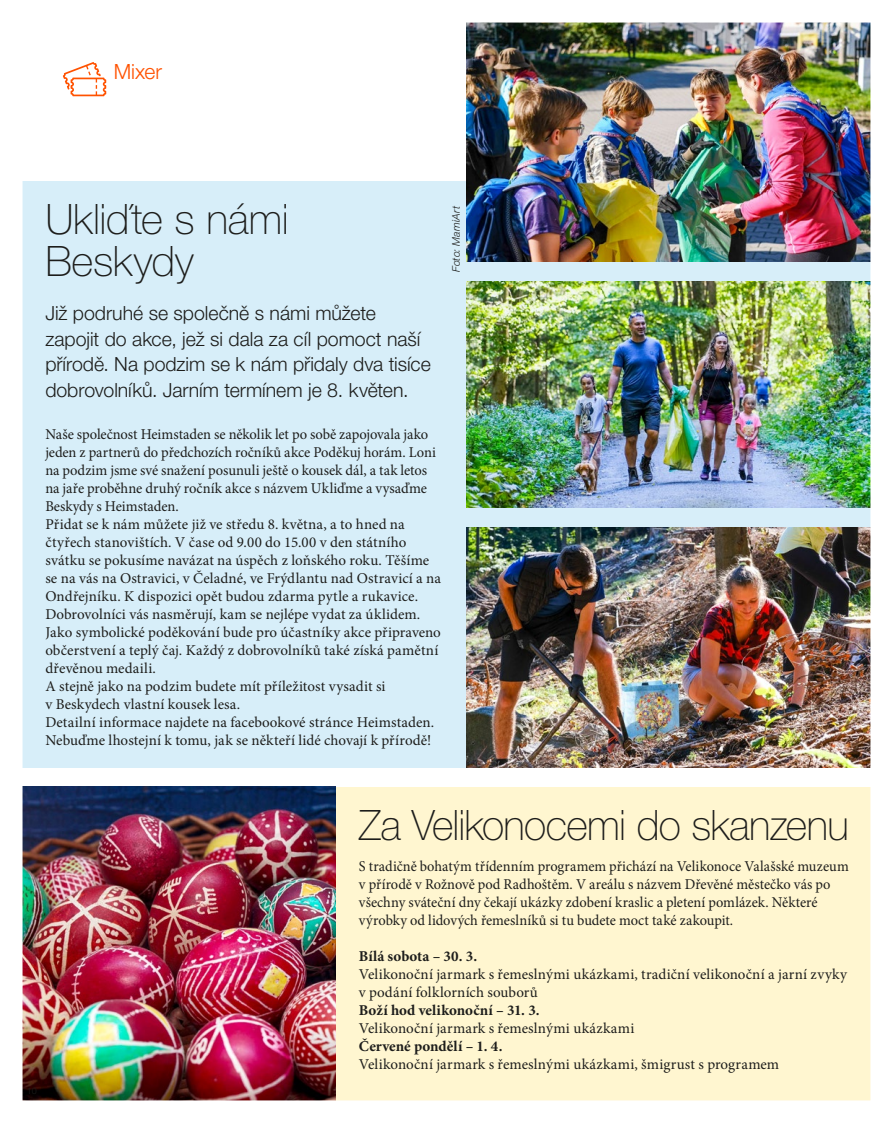
<style>
.page{position:relative;width:893px;height:1123px;background:#fff}
.page>*{position:absolute;margin:0;border:0;box-sizing:border-box;transform-origin:0 0}
.Head_Mixer{font:100 42px/42px "Helvetica Neue LT Pro";letter-spacing:-.015em;color:#1d1d1b}
.ZAHLAVI_pantone{font:300 21px "Helvetica Neue LT Pro";color:#ff5200}
.PEREX{font:300 19.5px/25.5px "Helvetica Neue LT Pro";color:#1d1d1b}
.TEXT{font:15px/18px "Minion Pro";letter-spacing:.005em;color:#1d1d1b}
.TEXT-2{font:15px/18px "Minion Pro";letter-spacing:.005em;color:#1d1d1b;scale:.96 1}
.TEXT-3{font:700 15px "Minion Pro";letter-spacing:.005em;color:#1d1d1b}
.FOTO{font:italic 300 10.5px "Helvetica Neue LT Pro";letter-spacing:.005em;color:#1d1d1b}
</style>
<div class="page">
<img style="left:22px;top:22px;width:849px;height:1079px">
<svg style="left:63px;top:62px;width:43px;height:34px"></svg>
<p class="ZAHLAVI_pantone" style="left:114px;top:58px;width:50px">Mixer</p>
<p class="Head_Mixer" style="left:45px;top:198px;width:245px">Ukliďte s námi<br>Beskydy</p>
<p class="PEREX" style="left:45px;top:300px;width:387px">Již podruhé se společně s námi můžete zapojit do akce, jež si dala za cíl pomoct naší přírodě. Na podzim se k nám přidaly dva tisíce dobrovolníků. Jarním termínem je 8. květen.</p>
<p class="TEXT" style="left:45px;top:425px;width:392px">Naše společnost Heimstaden se několik let po sobě zapojovala jako jeden z partnerů do předchozích ročníků akce Poděkuj horám. Loni na podzim jsme své snažení posunuli ještě o kousek dál, a tak letos na jaře proběhne druhý ročník akce s názvem Ukliďme a vysaďme Beskydy s Heimstaden.</p>
<p class="TEXT" style="left:45px;top:515px;width:397px">Přidat se k nám můžete již ve středu 8. května, a to hned na čtyřech stanovištích. V čase od 9.00 do 15.00 v den státního svátku se pokusíme navázat na úspěch z loňského roku. Těšíme se na vás na Ostravici, v Čeladné, ve Frýdlantu nad Ostravicí a na Ondřejníku. K dispozici opět budou zdarma pytle a rukavice.<br>Dobrovolníci vás nasměrují, kam se nejlépe vydat za úklidem.</p>
<p class="TEXT" style="left:45px;top:623px;width:397px">Jako symbolické poděkování bude pro účastníky akce připraveno občerstvení a teplý čaj. Každý z dobrovolníků také získá pamětní dřevěnou medaili.</p>
<p class="TEXT" style="left:45px;top:677px;width:342px">A stejně jako na podzim budete mít příležitost vysadit si v Beskydech vlastní kousek lesa.</p>
<p class="TEXT" style="left:45px;top:713px;width:390px">Detailní informace najdete na facebookové stránce Heimstaden.</p>
<p class="TEXT" style="left:45px;top:731px;width:387px">Nebuďme lhostejní k tomu, jak se někteří lidé chovají k přírodě!</p>
<p class="FOTO" style="left:450px;top:272px;width:67px;rotate:-90deg">Foto: MamiArt</p>
<p class="Head_Mixer" style="left:359px;top:803px;width:491px">Za Velikonocemi do skanzenu</p>
<p class="TEXT-2" style="left:359px;top:857px;width:512px">S tradičně bohatým třídenním programem přichází na Velikonoce Valašské muzeum v přírodě v Rožnově pod Radhoštěm. V areálu s názvem Dřevěné městečko vás po všechny sváteční dny čekají ukázky zdobení kraslic a pletení pomlázek. Některé výrobky od lidových řemeslníků si tu budete moct také zakoupit.</p>
<p class="TEXT-3" style="left:359px;top:945px;width:120px">Bílá sobota – 30. 3.</p>
<p class="TEXT" style="left:359px;top:965px;width:489px">Velikonoční jarmark s řemeslnými ukázkami, tradiční velikonoční a jarní zvyky v podání folklorních souborů</p>
<p class="TEXT-3" style="left:359px;top:999px;width:182px">Boží hod velikonoční – 31. 3.</p>
<p class="TEXT" style="left:359px;top:1019px;width:277px">Velikonoční jarmark s řemeslnými ukázkami</p>
<p class="TEXT-3" style="left:359px;top:1035px;width:145px">Červené pondělí – 1. 4.</p>
<p class="TEXT" style="left:359px;top:1055px;width:422px">Velikonoční jarmark s řemeslnými ukázkami, šmigrust s programem</p>
</div>
